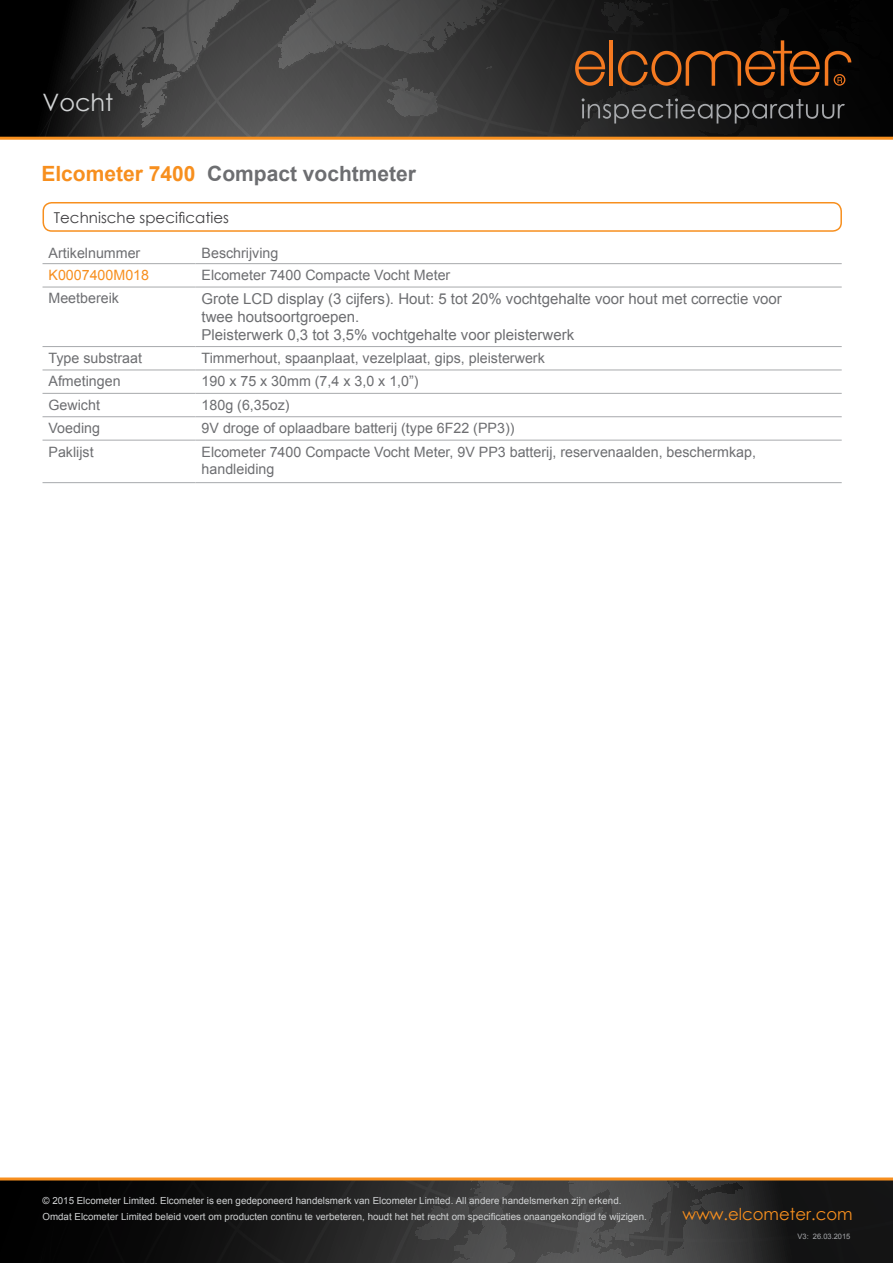
<style>
.page{position:relative;width:893px;height:1263px;background:#fff}
.page>*{position:absolute;margin:0;border:0;box-sizing:border-box;transform-origin:0 0}
.t1{font:24px "Century Gothic";color:#d1d3d4}
.t2{font:700 21px "Arial";color:#6d6e71}
.t3{font:16.5px "Century Gothic";color:#f78f1e}
.t4{font:15px/18px "Arial";color:#6d6e71}
.t5{font:15px "Century Gothic";color:#414042}
.t6{font:14.25px/17.1px "Arial";color:#6d6e71}
.t7{font:14.25px "Arial";color:#f78f1e}
.t8{font:9.75px/15.9px "Arial";color:#d1d3d4}
.t9{font:7.5px "Arial";color:#a7a9ac}
.s1{color:#f78f1e}
</style>
<div class="page">
<div style="left:0;top:0;width:893px;height:138px;background:#000"></div>
<svg style="left:34px;top:0;width:859px;height:137px;background:#383737"></svg>
<hr style="left:609px;top:40px;width:4px;height:46px;background:#f47920">
<svg style="left:575px;top:51px;width:30px;height:35px"></svg>
<svg style="left:618px;top:0;width:275px;height:86px"></svg>
<svg style="left:582px;top:98px;width:263px;height:26px"></svg>
<hr style="left:0;top:137px;width:893px;height:3px;background:#f78f1e">
<svg style="left:0;top:1180px;width:893px;height:83px;background:#272626"></svg>
<hr style="left:0;top:1177px;width:893px;height:3px;background:#f78f1e">
<div style="left:43px;top:202px;width:799px;height:30px;border:2px solid #f78f1e;border-radius:9px"></div>
<hr style="left:43px;top:263px;width:153px;height:1px;background:#a7a9ac">
<hr style="left:196px;top:263px;width:646px;height:1px;background:#a7a9ac">
<hr style="left:43px;top:287px;width:153px;height:1px;background:#a7a9ac">
<hr style="left:196px;top:287px;width:646px;height:1px;background:#a7a9ac">
<hr style="left:43px;top:346px;width:153px;height:1px;background:#a7a9ac">
<hr style="left:196px;top:346px;width:646px;height:1px;background:#a7a9ac">
<hr style="left:43px;top:370px;width:153px;height:1px;background:#a7a9ac">
<hr style="left:196px;top:370px;width:646px;height:1px;background:#a7a9ac">
<hr style="left:43px;top:393px;width:153px;height:1px;background:#a7a9ac">
<hr style="left:196px;top:393px;width:646px;height:1px;background:#a7a9ac">
<hr style="left:43px;top:416px;width:153px;height:1px;background:#a7a9ac">
<hr style="left:196px;top:416px;width:646px;height:1px;background:#a7a9ac">
<hr style="left:43px;top:440px;width:153px;height:1px;background:#a7a9ac">
<hr style="left:196px;top:440px;width:646px;height:1px;background:#a7a9ac">
<hr style="left:43px;top:482px;width:153px;height:1px;background:#a7a9ac">
<hr style="left:196px;top:482px;width:646px;height:1px;background:#a7a9ac">
<h1 class="t1" style="left:43px;top:86px;width:72px">Vocht</h1>
<h2 class="t2" style="left:41px;top:159px;width:376px"><span class="s1">Elcometer 7400</span> Compact vochtmeter</h2>
<p class="t5" style="left:54px;top:207px;width:177px">Technische specificaties</p>
<p class="t6" style="left:49px;top:244px;width:93px">Artikelnummer</p>
<p class="t6" style="left:202px;top:244px;width:78px">Beschrijving</p>
<p class="t7" style="left:49px;top:266px;width:102px">K0007400M018</p>
<p class="t6" style="left:202px;top:267px;width:250px">Elcometer 7400 Compacte Vocht Meter</p>
<p class="t6" style="left:49px;top:290px;width:72px">Meetbereik</p>
<p class="t4" style="left:202px;top:290px;width:582px">Grote LCD display (3 cijfers). Hout: 5 tot 20% vochtgehalte voor hout met correctie voor twee houtsoortgroepen.<br>Pleisterwerk 0,3 tot 3,5% vochtgehalte voor pleisterwerk</p>
<p class="t6" style="left:49px;top:350px;width:95px">Type substraat</p>
<p class="t6" style="left:202px;top:350px;width:345px">Timmerhout, spaanplaat, vezelplaat, gips, pleisterwerk</p>
<p class="t6" style="left:49px;top:373px;width:74px">Afmetingen</p>
<p class="t6" style="left:202px;top:373px;width:219px">190 x 75 x 30mm (7,4 x 3,0 x 1,0”)</p>
<p class="t6" style="left:49px;top:396px;width:53px">Gewicht</p>
<p class="t6" style="left:202px;top:396px;width:89px">180g (6,35oz)</p>
<p class="t6" style="left:49px;top:420px;width:53px">Voeding</p>
<p class="t6" style="left:202px;top:420px;width:314px">9V droge of oplaadbare batterij (type 6F22 (PP3))</p>
<p class="t6" style="left:49px;top:443px;width:47px">Paklijst</p>
<p class="t6" style="left:202px;top:443px;width:556px">Elcometer 7400 Compacte Vocht Meter, 9V PP3 batterij, reservenaalden, beschermkap, handleiding</p>
<p class="t8" style="left:43px;top:1192px;width:606px">© 2015 Elcometer Limited. Elcometer is een gedeponeerd handelsmerk van Elcometer Limited. All andere handelsmerken zijn erkend.<br>Omdat Elcometer Limited beleid voert om producten continu te verbeteren, houdt het het recht om specificaties onaangekondigd te wijzigen.</p>
<p class="t3" style="left:682px;top:1202px;width:172px">www.elcometer.com</p>
<p class="t9" style="left:797px;top:1231px;width:54px">V3: 26.03.2015</p>
</div>
